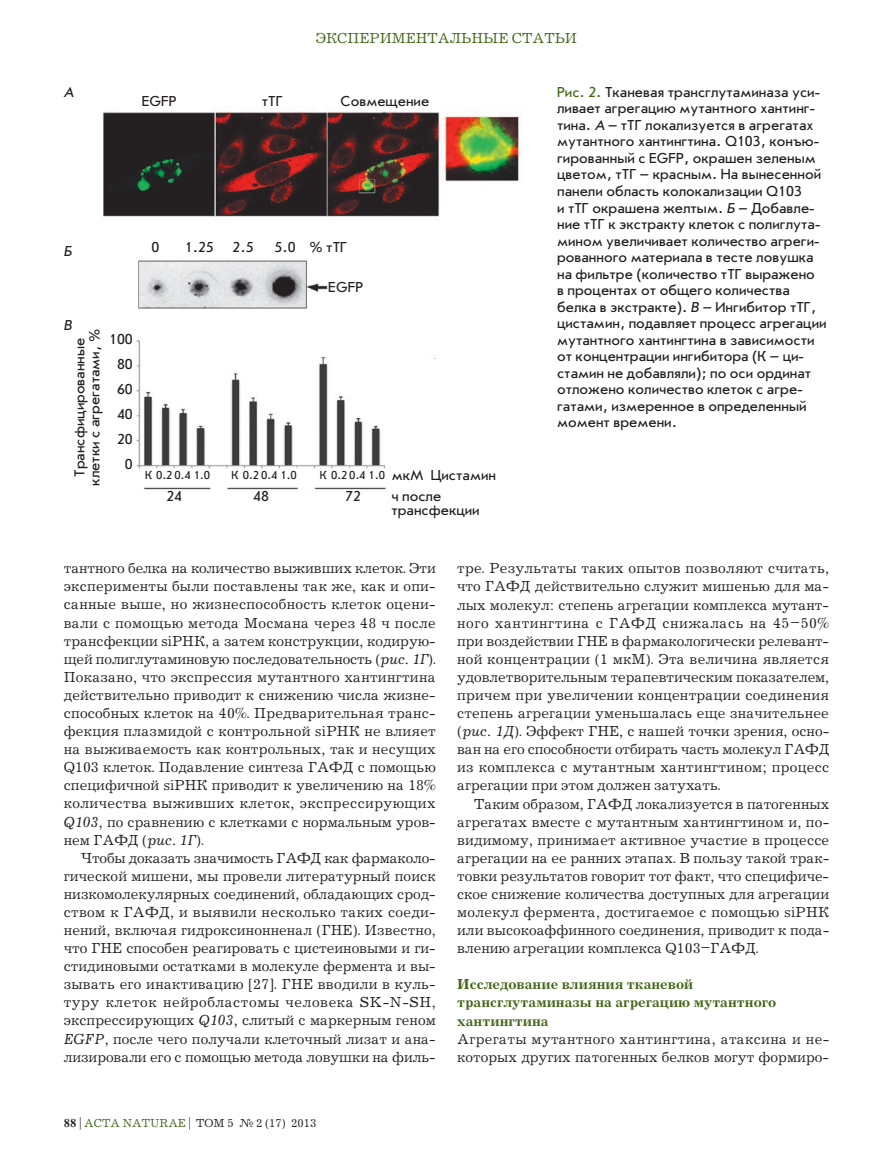
<style>
.page{position:relative;width:893px;height:1170px;background:#fff}
.page>*{position:absolute;margin:0;border:0;box-sizing:border-box;transform-origin:0 0}
.t1{font:15px/18px "Journal C";color:#231f20;text-align:justify}
.t2{font:15px/16.5px "Journal Sans C";color:#231f20}
.t3{font:700 15px/18px "Journal C";color:#426616}
.t4{font:15px "Journal C";color:#426616}
.t5{font:italic 15px "Journal Sans C";color:#231f20}
.t6{font:12px "Journal C";color:#231f20}
.t7{font:12px "Journal Sans C";color:#231f20}
.s1{font-size:12px}
.s2{color:#426616}
.s3{font-style:italic}
.s4{font-weight:700}
</style>
<div class="page">
<img style="left:103px;top:111px;width:419px;height:379px">
<p class="t4" style="left:316px;top:31px;width:263px">ЭКСПЕРИМЕНТАЛЬНЫЕ СТАТЬИ</p>
<p class="t5" style="left:64px;top:84px;width:11px">А</p>
<p class="t2" style="left:142px;top:93px;width:37px">EGFP</p>
<p class="t2" style="left:262px;top:93px;width:22px">тТГ</p>
<p class="t2" style="left:341px;top:93px;width:90px">Совмещение</p>
<p class="t5" style="left:64px;top:243px;width:10px">Б</p>
<p class="t5" style="left:64px;top:318px;width:10px">В</p>
<p class="t2" style="left:72px;top:485px;width:158px;line-height:15px;text-align:center;rotate:-90deg">Трансфицированные клетки с агрегатами, %</p>
<p class="t2" style="left:109px;top:327px;width:25px;line-height:24.9px;text-align:right">100<br>80<br>60<br>40<br>20<br>0</p>
<p class="t2" style="left:151px;top:239px;width:9px">0</p>
<p class="t2" style="left:185px;top:239px;width:30px">1.25</p>
<p class="t2" style="left:233px;top:239px;width:23px">2.5</p>
<p class="t2" style="left:275px;top:239px;width:74px">5.0 % тТГ</p>
<p class="t2" style="left:328px;top:279px;width:37px">EGFP</p>
<p class="t7" style="left:145px;top:469px;width:67px">К 0.2 0.4 1.0</p>
<p class="t7" style="left:232px;top:469px;width:67px">К 0.2 0.4 1.0</p>
<p class="t2" style="left:320px;top:467px;width:178px"><span class="s1">К 0.2 0.4 1.0</span> мкМ Цистамин</p>
<p class="t2" style="left:166px;top:488px;width:17px">24</p>
<p class="t2" style="left:253px;top:488px;width:17px">48</p>
<p class="t2" style="left:345px;top:488px;width:17px">72</p>
<p class="t2" style="left:391px;top:490px;width:90px;line-height:13.5px">ч после трансфекции</p>
<p class="t2" style="left:557px;top:84px;width:271px"><span class="s2">Рис. 2.</span> Тканевая трансглутаминаза уси&shy;ливает агрегацию мутантного хантинг&shy;тина. <span class="s3">А</span> – тТГ локализуется в агрегатах мутантного хантингтина. Q103, конъю&shy;гированный с EGFP, окрашен зеленым цветом, тТГ – красным. На вынесенной панели область колокализации Q103<br>и тТГ окрашена желтым. <span class="s3">Б</span> – Добавле&shy;ние тТГ к экстракту клеток с полиглута&shy;мином увеличивает количество агреги&shy;рованного материала в тесте ловушка на фильтре (количество тТГ выражено<br>в процентах от общего количества белка в экстракте). <span class="s3">В</span> – Ингибитор тТГ, цистамин, подавляет процесс агрегации мутантного хантингтина в зависимости от концентрации ингибитора (К – ци&shy;стамин не добавляли); по оси ординат отложено количество клеток с агре&shy;гатами, измеренное в определенный момент времени.</p>
<p class="t1" style="left:64px;top:560px;width:374px">ТАНТНОГО БЕЛКА НА КОЛИЧЕСТВО ВЫЖИВШИХ КЛЕТОК. ЭТИ ЭКСПЕРИМЕНТЫ БЫЛИ ПОСТАВЛЕНЫ ТАК ЖЕ, КАК И ОПИ-САННЫЕ ВЫШЕ, НО ЖИЗНЕСПОСОБНОСТЬ КЛЕТОК ОЦЕНИ-ВАЛИ С ПОМОЩЬЮ МЕТОДА МОСМАНА ЧЕРЕЗ 48 Ч ПОСЛЕ ТРАНСФЕКЦИИ SIРНК, А ЗАТЕМ КОНСТРУКЦИИ, КОДИРУЮ-ЩЕЙ ПОЛИГЛУТАМИНОВУЮ ПОСЛЕДОВАТЕЛЬНОСТЬ (<span class="s3">рис. 1Г</span>).<br>ПОКАЗАНО, ЧТО ЭКСПРЕССИЯ МУТАНТНОГО ХАНТИНГТИНА ДЕЙСТВИТЕЛЬНО ПРИВОДИТ К СНИЖЕНИЮ ЧИСЛА ЖИЗНЕ-СПОСОБНЫХ КЛЕТОК НА 40%. ПРЕДВАРИТЕЛЬНАЯ ТРАНС-ФЕКЦИЯ ПЛАЗМИДОЙ С КОНТРОЛЬНОЙ SIРНК НЕ ВЛИЯЕТ НА ВЫЖИВАЕМОСТЬ КАК КОНТРОЛЬНЫХ, ТАК И НЕСУЩИХ Q103 КЛЕТОК. ПОДАВЛЕНИЕ СИНТЕЗА ГАФД С ПОМОЩЬЮ СПЕЦИФИЧНОЙ SIРНК ПРИВОДИТ К УВЕЛИЧЕНИЮ НА 18% КОЛИЧЕСТВА ВЫЖИВШИХ КЛЕТОК, ЭКСПРЕССИРУЮЩИХ <span class="s3">Q103</span>, ПО СРАВНЕНИЮ С КЛЕТКАМИ С НОРМАЛЬНЫМ УРОВ-НЕМ ГАФД (<span class="s3">рис. 1Г</span>).</p>
<p class="t1" style="left:64px;top:849px;width:374px;text-indent:17px">ЧТОБЫ ДОКАЗАТЬ ЗНАЧИМОСТЬ ГАФД КАК ФАРМАКОЛО-ГИЧЕСКОЙ МИШЕНИ, МЫ ПРОВЕЛИ ЛИТЕРАТУРНЫЙ ПОИСК НИЗКОМОЛЕКУЛЯРНЫХ СОЕДИНЕНИЙ, ОБЛАДАЮЩИХ СРОД-СТВОМ К ГАФД, И ВЫЯВИЛИ НЕСКОЛЬКО ТАКИХ СОЕДИ-НЕНИЙ, ВКЛЮЧАЯ ГИДРОКСИНОННЕНАЛ (ГНЕ). ИЗВЕСТНО, ЧТО ГНЕ СПОСОБЕН РЕАГИРОВАТЬ С ЦИСТЕИНОВЫМИ И ГИ-СТИДИНОВЫМИ ОСТАТКАМИ В МОЛЕКУЛЕ ФЕРМЕНТА И ВЫ-ЗЫВАТЬ ЕГО ИНАКТИВАЦИЮ [27]. ГНЕ ВВОДИЛИ В КУЛЬ-ТУРУ КЛЕТОК НЕЙРОБЛАСТОМЫ ЧЕЛОВЕКА SK-N-SH, ЭКСПРЕССИРУЮЩИХ <span class="s3">Q103</span>, СЛИТЫЙ С МАРКЕРНЫМ ГЕНОМ <span class="s3">EGFP</span>, ПОСЛЕ ЧЕГО ПОЛУЧАЛИ КЛЕТОЧНЫЙ ЛИЗАТ И АНА-ЛИЗИРОВАЛИ ЕГО С ПОМОЩЬЮ МЕТОДА ЛОВУШКИ НА ФИЛЬ-</p>
<p class="t6" style="left:64px;top:1116px;width:254px"><span class="s4">88</span> | <span class="s2">ACTA NATURAE</span> | ТОМ 5 № 2 (17) 2013</p>
<p class="t1" style="left:457px;top:560px;width:374px">ТРЕ. РЕЗУЛЬТАТЫ ТАКИХ ОПЫТОВ ПОЗВОЛЯЮТ СЧИТАТЬ, ЧТО ГАФД ДЕЙСТВИТЕЛЬНО СЛУЖИТ МИШЕНЬЮ ДЛЯ МА-ЛЫХ МОЛЕКУЛ: СТЕПЕНЬ АГРЕГАЦИИ КОМПЛЕКСА МУТАНТ-НОГО ХАНТИНГТИНА С ГАФД СНИЖАЛАСЬ НА 45–50% ПРИ ВОЗДЕЙСТВИИ ГНЕ В ФАРМАКОЛОГИЧЕСКИ РЕЛЕВАНТ-НОЙ КОНЦЕНТРАЦИИ (1 МКМ). ЭТА ВЕЛИЧИНА ЯВЛЯЕТСЯ УДОВЛЕТВОРИТЕЛЬНЫМ ТЕРАПЕВТИЧЕСКИМ ПОКАЗАТЕЛЕМ, ПРИЧЕМ ПРИ УВЕЛИЧЕНИИ КОНЦЕНТРАЦИИ СОЕДИНЕНИЯ СТЕПЕНЬ АГРЕГАЦИИ УМЕНЬШАЛАСЬ ЕЩЕ ЗНАЧИТЕЛЬНЕЕ (<span class="s3">рис. 1Д</span>). ЭФФЕКТ ГНЕ, С НАШЕЙ ТОЧКИ ЗРЕНИЯ, ОСНО-ВАН НА ЕГО СПОСОБНОСТИ ОТБИРАТЬ ЧАСТЬ МОЛЕКУЛ ГАФД ИЗ КОМПЛЕКСА С МУТАНТНЫМ ХАНТИНГТИНОМ; ПРОЦЕСС АГРЕГАЦИИ ПРИ ЭТОМ ДОЛЖЕН ЗАТУХАТЬ.</p>
<p class="t1" style="left:457px;top:795px;width:374px;text-indent:17px">ТАКИМ ОБРАЗОМ, ГАФД ЛОКАЛИЗУЕТСЯ В ПАТОГЕННЫХ АГРЕГАТАХ ВМЕСТЕ С МУТАНТНЫМ ХАНТИНГТИНОМ И, ПО-ВИДИМОМУ, ПРИНИМАЕТ АКТИВНОЕ УЧАСТИЕ В ПРОЦЕССЕ АГРЕГАЦИИ НА ЕЕ РАННИХ ЭТАПАХ. В ПОЛЬЗУ ТАКОЙ ТРАК-ТОВКИ РЕЗУЛЬТАТОВ ГОВОРИТ ТОТ ФАКТ, ЧТО СПЕЦИФИЧЕ-СКОЕ СНИЖЕНИЕ КОЛИЧЕСТВА ДОСТУПНЫХ ДЛЯ АГРЕГАЦИИ МОЛЕКУЛ ФЕРМЕНТА, ДОСТИГАЕМОЕ С ПОМОЩЬЮ SIРНК ИЛИ ВЫСОКОАФФИННОГО СОЕДИНЕНИЯ, ПРИВОДИТ К ПОДА-ВЛЕНИЮ АГРЕГАЦИИ КОМПЛЕКСА Q103–ГАФД.</p>
<p class="t3" style="left:457px;top:975px;width:321px">Исследование влияния тканевой трансглутаминазы на агрегацию мутантного хантингтина</p>
<p class="t1" style="left:457px;top:1030px;width:374px">АГРЕГАТЫ МУТАНТНОГО ХАНТИНГТИНА, АТАКСИНА И НЕ-<br>КОТОРЫХ ДРУГИХ ПАТОГЕННЫХ БЕЛКОВ МОГУТ ФОРМИРО-</p>
</div>
